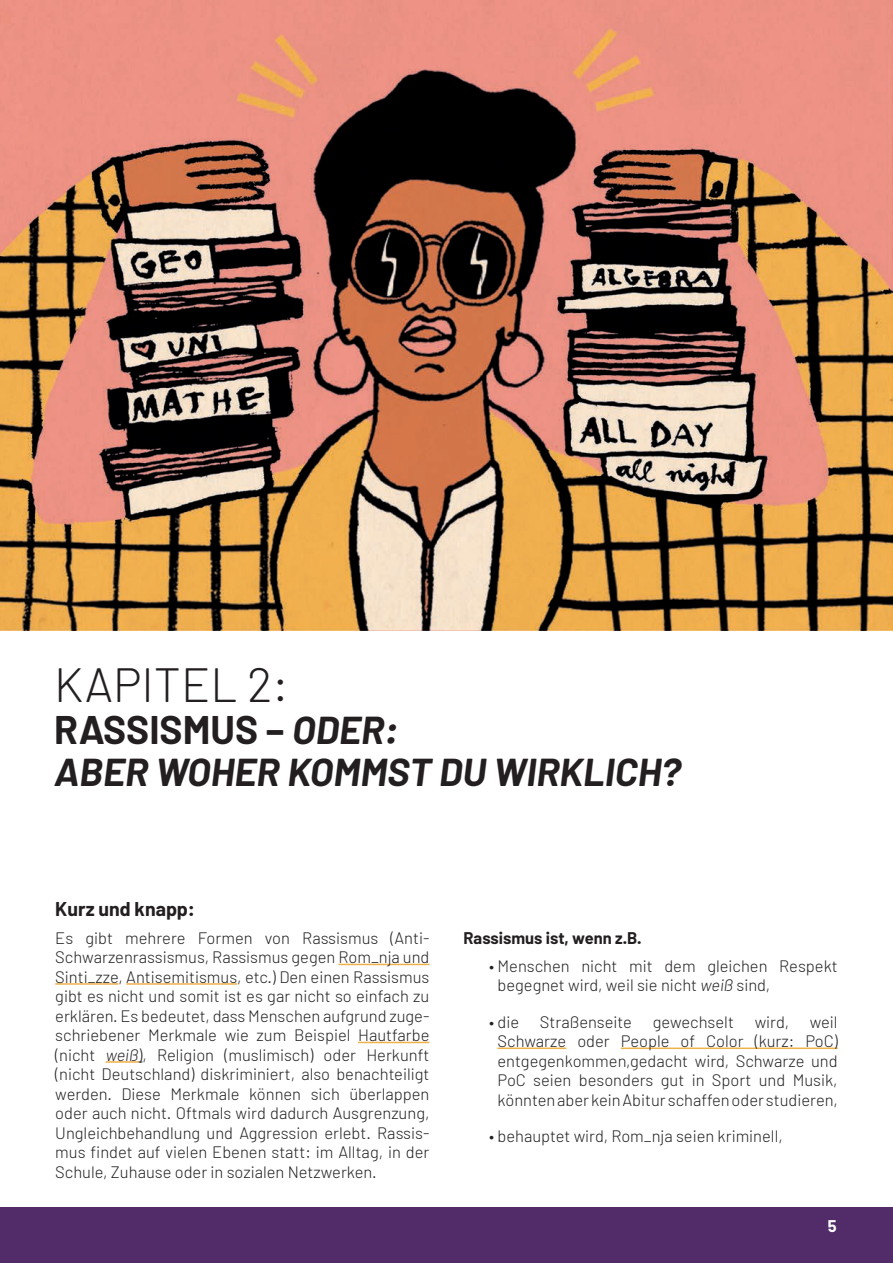
<style>
.page{position:relative;width:893px;height:1263px;background:#fff}
.page>*{position:absolute;margin:0;border:0;box-sizing:border-box;transform-origin:0 0}
.HEADLINE{font:300 48px "Barlow";color:#231f20}
.Subhead{font:italic 700 39px/42px "Barlow";color:#231f20}
.Zwischenüberschrift{font:700 19.5px "Barlow";color:#231f20}
.Punkte{font:300 16.5px/19.5px "Barlow";color:#231f20;text-align:justify}
.t1{font:700 16.5px "Barlow";color:#231f20}
.t2{font:700 16.5px "Barlow";color:#fff}
.s1{font-style:normal}
.s2{font-style:italic}
</style>
<div class="page">
<div style="left:0;top:1208px;width:893px;height:55px;background:#512c69"></div>
<img style="left:0;top:1px;width:893px;height:629px">
<hr style="left:497px;top:1047px;width:69px;height:2px;background:#eeb048">
<hr style="left:621px;top:1047px;width:217px;height:2px;background:#eeb048">
<hr style="left:338px;top:964px;width:91px;height:1px;background:#eeb048">
<hr style="left:55px;top:983px;width:64px;height:2px;background:#eeb048">
<hr style="left:126px;top:983px;width:111px;height:2px;background:#eeb048">
<hr style="left:358px;top:1042px;width:71px;height:1px;background:#eeb048">
<hr style="left:106px;top:1061px;width:32px;height:2px;background:#eeb048">
<p class="HEADLINE" style="left:54px;top:655px;width:236px">KAPITEL 2:</p>
<p class="Subhead" style="left:54px;top:709px;width:629px"><span class="s1">RASSISMUS –</span> ODER:<br>ABER WOHER KOMMST DU WIRKLICH?</p>
<p class="Zwischenüberschrift" style="left:55px;top:896px;width:141px">Kurz und knapp:</p>
<p class="Punkte" style="left:55px;top:927px;width:376px">Es gibt mehrere Formen von Rassismus (Anti-Schwarzenrassismus, Rassismus gegen Rom_nja und Sinti_zze, Antisemitismus, etc.) Den einen Rassismus gibt es nicht und somit ist es gar nicht so einfach zu erklären. Es bedeutet, dass Menschen aufgrund zuge&shy;schriebener Merkmale wie zum Beispiel Hautfarbe (nicht <span class="s2">weiß</span>), Religion (muslimisch) oder Herkunft (nicht Deutschland) diskriminiert, also benachteiligt werden. Diese Merkmale können sich überlappen oder auch nicht. Oftmals wird dadurch Ausgrenzung, Ungleichbehandlung und Aggression erlebt. Rassis&shy;mus findet auf vielen Ebenen statt: im Alltag, in der Schule, Zuhause oder in sozialen Netzwerken.</p>
<p class="t1" style="left:463px;top:927px;width:180px">Rassismus ist, wenn z.B.</p>
<p class="Punkte" style="left:497px;top:955px;width:342px;text-indent:-8px">• Menschen nicht mit dem gleichen Respekt begegnet wird, weil sie nicht <span class="s2">weiß</span> sind,</p>
<p class="Punkte" style="left:489px;top:1011px;width:32px">• die</p>
<p class="Punkte" style="left:540px;top:1011px;width:94px">Straßenseite</p>
<p class="Punkte" style="left:653px;top:1011px;width:83px">gewechselt</p>
<p class="Punkte" style="left:755px;top:1011px;width:36px">wird,</p>
<p class="Punkte" style="left:497px;top:1011px;width:342px;text-indent:312px">weil Schwarze oder People of Color (kurz: PoC) entgegenkommen,gedacht wird, Schwarze und PoC seien besonders gut in Sport und Musik, könnten aber kein Abitur schaffen oder studieren,</p>
<p class="Punkte" style="left:489px;top:1126px;width:295px">• behauptet wird, Rom_nja seien kriminell,</p>
<p class="t2" style="left:828px;top:1215px;width:10px">5</p>
</div>
